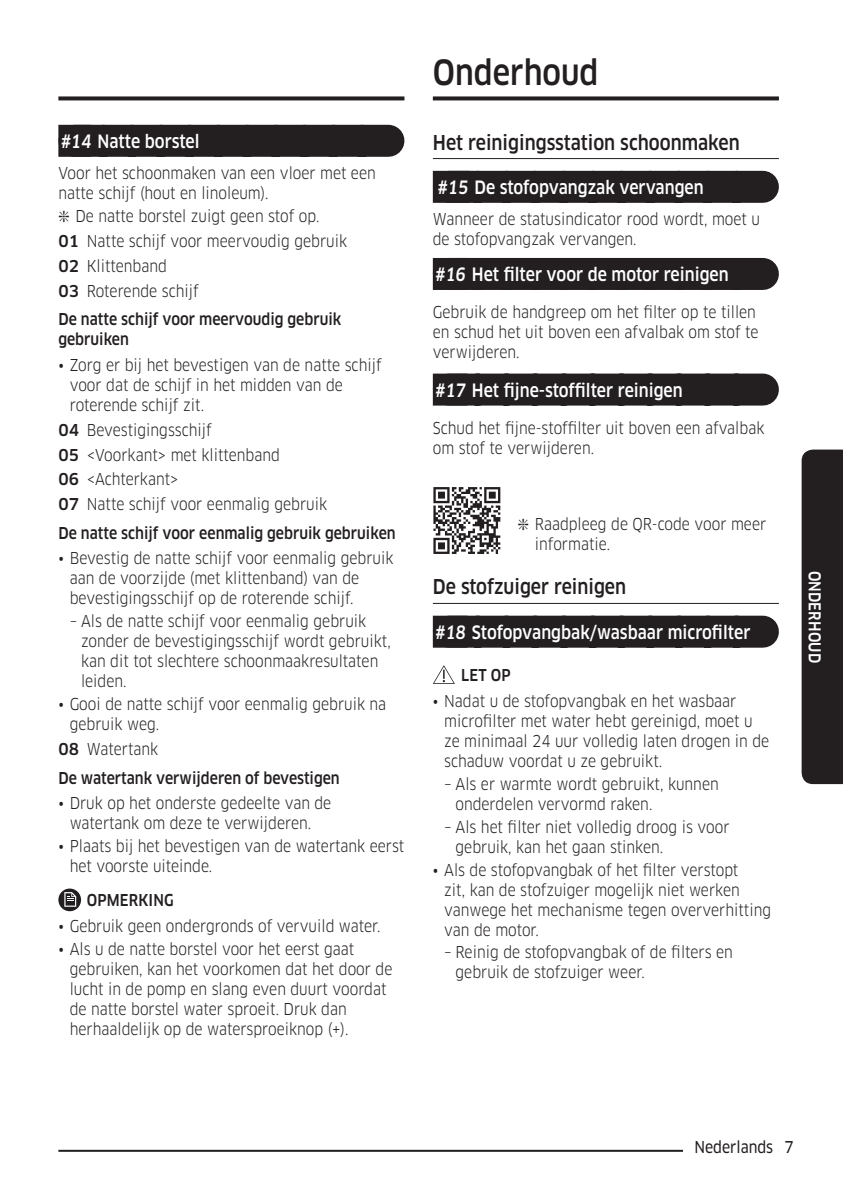
<style>
.page{position:relative;width:843px;height:1194px;background:#fff}
.page>*{position:absolute;margin:0;border:0;box-sizing:border-box;transform-origin:0 0}
.t1{font:500 34px "Samsung Clan Pro";color:#231f20;scale:.88 1}
.t2{font:500 20px "Samsung Clan Pro";color:#231f20;scale:.88 1}
.t3{font:500 18px "Samsung Clan Pro";color:#fff;scale:.88 1}
.t4{font:16px/20px "Samsung Clan Pro";color:#231f20;scale:.88 1}
.t5{font:500 16px/20px "Samsung Clan Pro";color:#231f20;scale:.88 1}
.t6{font:500 16px/28.4px "Samsung Clan Pro";color:#231f20}
.t7{font:16px "Samsung Clan Pro News";color:#231f20;scale:.88 1}
.t8{font:500 16px "Samsung Clan Pro";color:#fff;scale:.88 1}
.s1{font-weight:500}
.s2{font-weight:400}
</style>
<div class="page">
<div style="left:801px;top:450px;width:41px;height:334px;background:#231f20"></div>
<div style="left:91px;top:125px;width:297px;height:32px;background:#231f20"></div>
<div style="left:58px;top:125px;width:33px;height:32px;background:#231f20"></div>
<hr style="left:433px;top:158px;width:345px;height:1px;background:#231f20">
<div style="left:470px;top:171px;width:292px;height:32px;background:#231f20"></div>
<div style="left:433px;top:171px;width:37px;height:32px;background:#231f20"></div>
<div style="left:467px;top:258px;width:295px;height:32px;background:#231f20"></div>
<div style="left:433px;top:258px;width:34px;height:32px;background:#231f20"></div>
<div style="left:467px;top:374px;width:295px;height:32px;background:#231f20"></div>
<div style="left:433px;top:374px;width:34px;height:32px;background:#231f20"></div>
<hr style="left:433px;top:603px;width:345px;height:1px;background:#231f20">
<div style="left:467px;top:616px;width:295px;height:32px;background:#231f20"></div>
<div style="left:433px;top:616px;width:34px;height:32px;background:#231f20"></div>
<svg style="left:433px;top:487px;width:67px;height:67px"></svg>
<svg style="left:58px;top:888px;width:23px;height:23px"></svg>
<svg style="left:64px;top:892px;width:12px;height:15px"></svg>
<svg style="left:433px;top:665px;width:22px;height:19px"></svg>
<svg style="left:433px;top:96px;width:345px;height:4px"></svg>
<svg style="left:58px;top:96px;width:346px;height:4px"></svg>
<hr style="left:58px;top:1150px;width:720px;height:2px;background:#231f20">
<div style="left:683px;top:1147px;width:95px;height:6px;background:#fff"></div>
<p class="t3" style="left:60px;top:131px;width:160px">#14 Natte borstel</p>
<p class="t4" style="left:58px;top:163px;width:362px">Voor het schoonmaken van een vloer met een natte schijf (hout en linoleum).</p>
<p class="t4" style="left:58px;top:204px;width:329px;line-height:24.8px">❇ De natte borstel zuigt geen stof op.<br><span class="s1">01</span> Natte schijf voor meervoudig gebruik<br><span class="s1">02</span> Klittenband<br><span class="s1">03</span> Roterende schijf</p>
<p class="t5" style="left:58px;top:309px;width:323px">De natte schijf voor meervoudig gebruik gebruiken</p>
<p class="t4" style="left:70px;top:355px;width:356px;text-indent:-11px">• Zorg er bij het bevestigen van de natte schijf voor dat de schijf in het midden van de roterende schijf zit.</p>
<p class="t4" style="left:58px;top:417px;width:307px;line-height:24.8px"><span class="s1">04</span> Bevestigingsschijf<br><span class="s1">05</span> &lt;Voorkant&gt; met klittenband<br><span class="s1">06</span> &lt;Achterkant&gt;<br><span class="s1">07</span> Natte schijf voor eenmalig gebruik</p>
<p class="t5" style="left:58px;top:523px;width:384px">De natte schijf voor eenmalig gebruik gebruiken</p>
<p class="t4" style="left:70px;top:549px;width:369px;text-indent:-11px">• Bevestig de natte schijf voor eenmalig gebruik aan de voorzijde (met klittenband) van de bevestigingsschijf op de roterende schijf.</p>
<p class="t4" style="left:81px;top:611px;width:353px;text-indent:-11px">– Als de natte schijf voor eenmalig gebruik zonder de bevestigingsschijf wordt gebruikt, kan dit tot slechtere schoonmaakresultaten leiden.</p>
<p class="t4" style="left:70px;top:694px;width:361px;text-indent:-11px">• Gooi de natte schijf voor eenmalig gebruik na gebruik weg.</p>
<p class="t6" style="left:58px;top:735px;width:283px">08 <span class="s2">Watertank<br></span>De watertank verwijderen of bevestigen</p>
<p class="t4" style="left:58px;top:793px;width:311px;text-align:center">• Druk op het onderste gedeelte van de watertank om deze te verwijderen.</p>
<p class="t4" style="left:70px;top:836px;width:381px;text-indent:-11px">• Plaats bij het bevestigen van de watertank eerst het voorste uiteinde.</p>
<p class="t5" style="left:87px;top:890px;width:100px">OPMERKING</p>
<p class="t4" style="left:58px;top:916px;width:367px">• Gebruik geen ondergronds of vervuild water.</p>
<p class="t4" style="left:70px;top:939px;width:368px;text-indent:-11px">• Als u de natte borstel voor het eerst gaat gebruiken, kan het voorkomen dat het door de lucht in de pomp en slang even duurt voordat de natte borstel water sproeit. Druk dan herhaaldelijk op de watersproeiknop (+).</p>
<h1 class="t1" style="left:433px;top:53px;width:190px">Onderhoud</h1>
<p class="t2" style="left:433px;top:130px;width:350px">Het reinigingsstation schoonmaken</p>
<p class="t3" style="left:437px;top:177px;width:304px">#15 De stofopvangzak vervangen</p>
<p class="t4" style="left:433px;top:209px;width:373px">Wanneer de statusindicator rood wordt, moet u de stofopvangzak vervangen.</p>
<p class="t3" style="left:434px;top:264px;width:335px">#16 Het filter voor de motor reinigen</p>
<p class="t4" style="left:433px;top:302px;width:371px">Gebruik de handgreep om het filter op te tillen en schud het uit boven een afvalbak om stof te verwijderen.</p>
<p class="t3" style="left:434px;top:379px;width:283px">#17 Het fijne-stoffilter reinigen</p>
<p class="t4" style="left:433px;top:418px;width:378px">Schud het fijne-stoffilter uit boven een afvalbak om stof te verwijderen.</p>
<p class="t4" style="left:535px;top:514px;width:264px;text-indent:-17px">❇ Raadpleeg de QR-code voor meer informatie.</p>
<p class="t2" style="left:433px;top:575px;width:221px">De stofzuiger reinigen</p>
<p class="t3" style="left:434px;top:621px;width:360px">#18 Stofopvangbak/wasbaar microfilter</p>
<p class="t5" style="left:461px;top:666px;width:58px">LET OP</p>
<p class="t4" style="left:444px;top:691px;width:371px;text-indent:-11px">• Nadat u de stofopvangbak en het wasbaar microfilter met water hebt gereinigd, moet u ze minimaal 24 uur volledig laten drogen in de schaduw voordat u ze gebruikt.</p>
<p class="t4" style="left:455px;top:774px;width:300px;text-indent:-11px">– Als er warmte wordt gebruikt, kunnen onderdelen vervormd raken.</p>
<p class="t4" style="left:455px;top:817px;width:313px;text-indent:-11px">– Als het filter niet volledig droog is voor gebruik, kan het gaan stinken.</p>
<p class="t4" style="left:444px;top:860px;width:373px;text-indent:-11px">• Als de stofopvangbak of het filter verstopt<br>zit, kan de stofzuiger mogelijk niet werken vanwege het mechanisme tegen oververhitting van de motor.</p>
<p class="t4" style="left:455px;top:942px;width:316px;text-indent:-11px">– Reinig de stofopvangbak of de filters en gebruik de stofzuiger weer.</p>
<p class="t8" style="left:823px;top:571px;width:104px;rotate:90deg">Onderhoud</p>
<p class="t7" style="left:694px;top:1137px;width:114px">Nederlands 7</p>
</div>
